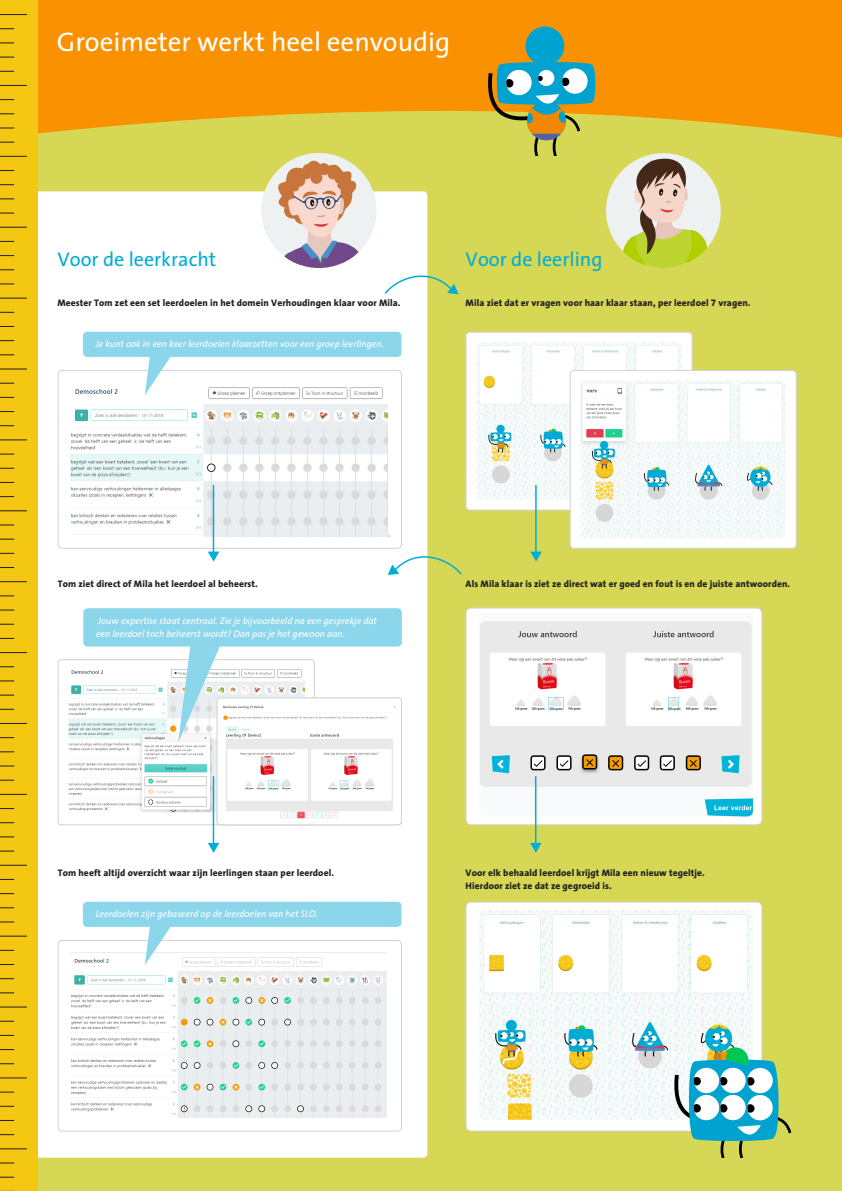
<style>
.page{position:relative;width:842px;height:1191px;background:#fff}
.page>*{position:absolute;margin:0;border:0;box-sizing:border-box;transform-origin:0 0}
.t1{font:27px "Cito The Sans";color:#fff}
.t2{font:20px "Cito The Sans";color:#00add6}
.t3{font:800 9.5px/12.8px "Cito The Sans";letter-spacing:.01em;color:#231f20}
.t4{font:italic 9.5px/12.8px "Cito The Sans";color:#fff}
</style>
<div class="page">
<div style="left:0;top:0;width:842px;height:153px;background:#fa9100"></div>
<div style="left:0;top:153px;width:842px;height:1038px;background:#d6d754"></div>
<svg style="left:38px;top:111px;width:804px;height:114px"></svg>
<div style="left:38px;top:191px;width:389px;height:966px;background:#fff"></div>
<div style="left:0;top:0;width:38px;height:1191px;background:#f3c712"></div>
<svg style="left:0;top:14px;width:27px;height:1px"></svg>
<svg style="left:0;top:85px;width:27px;height:1px"></svg>
<svg style="left:0;top:156px;width:27px;height:1px"></svg>
<svg style="left:0;top:227px;width:27px;height:1px"></svg>
<svg style="left:0;top:298px;width:27px;height:1px"></svg>
<svg style="left:0;top:369px;width:27px;height:1px"></svg>
<svg style="left:0;top:439px;width:27px;height:1px"></svg>
<svg style="left:0;top:510px;width:27px;height:1px"></svg>
<svg style="left:0;top:581px;width:27px;height:1px"></svg>
<svg style="left:0;top:652px;width:27px;height:1px"></svg>
<svg style="left:0;top:723px;width:27px;height:1px"></svg>
<svg style="left:0;top:794px;width:27px;height:1px"></svg>
<svg style="left:0;top:865px;width:27px;height:1px"></svg>
<svg style="left:0;top:935px;width:27px;height:1px"></svg>
<svg style="left:0;top:1006px;width:27px;height:1px"></svg>
<svg style="left:0;top:1077px;width:27px;height:1px"></svg>
<svg style="left:0;top:1148px;width:27px;height:1px"></svg>
<svg style="left:0;top:28px;width:14px;height:1px"></svg>
<svg style="left:0;top:99px;width:14px;height:1px"></svg>
<svg style="left:0;top:170px;width:14px;height:1px"></svg>
<svg style="left:0;top:241px;width:14px;height:1px"></svg>
<svg style="left:0;top:312px;width:14px;height:1px"></svg>
<svg style="left:0;top:383px;width:14px;height:1px"></svg>
<svg style="left:0;top:454px;width:14px;height:1px"></svg>
<svg style="left:0;top:524px;width:14px;height:1px"></svg>
<svg style="left:0;top:595px;width:14px;height:1px"></svg>
<svg style="left:0;top:666px;width:14px;height:1px"></svg>
<svg style="left:0;top:737px;width:14px;height:1px"></svg>
<svg style="left:0;top:808px;width:14px;height:1px"></svg>
<svg style="left:0;top:879px;width:14px;height:1px"></svg>
<svg style="left:0;top:950px;width:14px;height:1px"></svg>
<svg style="left:0;top:1020px;width:14px;height:1px"></svg>
<svg style="left:0;top:1091px;width:14px;height:1px"></svg>
<svg style="left:0;top:1162px;width:14px;height:1px"></svg>
<svg style="left:0;top:43px;width:14px;height:1px"></svg>
<svg style="left:0;top:113px;width:14px;height:1px"></svg>
<svg style="left:0;top:184px;width:14px;height:1px"></svg>
<svg style="left:0;top:255px;width:14px;height:1px"></svg>
<svg style="left:0;top:326px;width:14px;height:1px"></svg>
<svg style="left:0;top:397px;width:14px;height:1px"></svg>
<svg style="left:0;top:468px;width:14px;height:1px"></svg>
<svg style="left:0;top:539px;width:14px;height:1px"></svg>
<svg style="left:0;top:609px;width:14px;height:1px"></svg>
<svg style="left:0;top:680px;width:14px;height:1px"></svg>
<svg style="left:0;top:751px;width:14px;height:1px"></svg>
<svg style="left:0;top:822px;width:14px;height:1px"></svg>
<svg style="left:0;top:893px;width:14px;height:1px"></svg>
<svg style="left:0;top:964px;width:14px;height:1px"></svg>
<svg style="left:0;top:1035px;width:14px;height:1px"></svg>
<svg style="left:0;top:1106px;width:14px;height:1px"></svg>
<svg style="left:0;top:1176px;width:14px;height:1px"></svg>
<svg style="left:0;top:57px;width:14px;height:1px"></svg>
<svg style="left:0;top:128px;width:14px;height:1px"></svg>
<svg style="left:0;top:198px;width:14px;height:1px"></svg>
<svg style="left:0;top:269px;width:14px;height:1px"></svg>
<svg style="left:0;top:340px;width:14px;height:1px"></svg>
<svg style="left:0;top:411px;width:14px;height:1px"></svg>
<svg style="left:0;top:482px;width:14px;height:1px"></svg>
<svg style="left:0;top:553px;width:14px;height:1px"></svg>
<svg style="left:0;top:624px;width:14px;height:1px"></svg>
<svg style="left:0;top:694px;width:14px;height:1px"></svg>
<svg style="left:0;top:765px;width:14px;height:1px"></svg>
<svg style="left:0;top:836px;width:14px;height:1px"></svg>
<svg style="left:0;top:907px;width:14px;height:1px"></svg>
<svg style="left:0;top:978px;width:14px;height:1px"></svg>
<svg style="left:0;top:1049px;width:14px;height:1px"></svg>
<svg style="left:0;top:1120px;width:14px;height:1px"></svg>
<svg style="left:0;top:1190px;width:14px;height:1px"></svg>
<svg style="left:0;top:71px;width:14px;height:1px"></svg>
<svg style="left:0;top:142px;width:14px;height:1px"></svg>
<svg style="left:0;top:213px;width:14px;height:1px"></svg>
<svg style="left:0;top:283px;width:14px;height:1px"></svg>
<svg style="left:0;top:354px;width:14px;height:1px"></svg>
<svg style="left:0;top:425px;width:14px;height:1px"></svg>
<svg style="left:0;top:496px;width:14px;height:1px"></svg>
<svg style="left:0;top:567px;width:14px;height:1px"></svg>
<svg style="left:0;top:638px;width:14px;height:1px"></svg>
<svg style="left:0;top:709px;width:14px;height:1px"></svg>
<svg style="left:0;top:780px;width:14px;height:1px"></svg>
<svg style="left:0;top:850px;width:14px;height:1px"></svg>
<svg style="left:0;top:921px;width:14px;height:1px"></svg>
<svg style="left:0;top:992px;width:14px;height:1px"></svg>
<svg style="left:0;top:1063px;width:14px;height:1px"></svg>
<svg style="left:0;top:1134px;width:14px;height:1px"></svg>
<div style="left:58px;top:370px;width:343px;height:178px;background:#fff;border-radius:4px"></div>
<img style="left:71px;top:387px;width:318px;height:149px">
<div style="left:58px;top:370px;width:344px;height:179px;border:1px solid #d1d2d4;border-radius:4px"></div>
<div style="left:388px;top:373px;width:7px;height:162px;background:#fff"></div>
<div style="left:58px;top:659px;width:256px;height:166px;background:#fff;border-radius:3px"></div>
<div style="left:58px;top:659px;width:257px;height:166px;border:1px solid #d1d2d4;border-radius:3px"></div>
<div style="left:606px;top:153px;width:115px;height:115px;background:#edf1f2;border-radius:57px"></div>
<svg style="left:622px;top:154px;width:85px;height:114px"></svg>
<svg style="left:261px;top:153px;width:115px;height:115px;background:#dbc9b8"></svg>
<svg style="left:383px;top:267px;width:76px;height:28px"></svg>
<svg style="left:388px;top:548px;width:74px;height:28px"></svg>
<div style="left:466px;top:332px;width:226px;height:178px;background:#fff;border-radius:4px"></div>
<div style="left:466px;top:332px;width:226px;height:178px;border:1px solid #d1d2d4;border-radius:4px"></div>
<img style="left:476px;top:342px;width:205px;height:158px">
<div style="left:466px;top:902px;width:296px;height:229px;background:#fff;border-radius:5px"></div>
<div style="left:466px;top:901px;width:296px;height:230px;border:1px solid #d1d2d4;border-radius:5px"></div>
<img style="left:479px;top:910px;width:272px;height:209px">
<div style="left:466px;top:608px;width:296px;height:217px;background:#fff;border-radius:5px"></div>
<div style="left:466px;top:607px;width:296px;height:218px;border:1px solid #d1d2d4;border-radius:5px"></div>
<img style="left:480px;top:621px;width:273px;height:195px">
<div style="left:570px;top:370px;width:226px;height:178px;background:#fff;border-radius:4px"></div>
<div style="left:570px;top:370px;width:227px;height:179px;border:1px solid #d1d2d4;border-radius:4px"></div>
<img style="left:580px;top:380px;width:205px;height:158px">
<div style="left:58px;top:940px;width:343px;height:191px;background:#fff;border-radius:4px"></div>
<img style="left:71px;top:952px;width:315px;height:165px">
<div style="left:58px;top:940px;width:344px;height:191px;border:1px solid #d1d2d4;border-radius:4px"></div>
<svg style="left:487px;top:27px;width:108px;height:129px"></svg>
<svg style="left:673px;top:1046px;width:119px;height:111px"></svg>
<img style="left:69px;top:667px;width:236px;height:145px">
<div style="left:217px;top:698px;width:184px;height:127px;background:#fff;border-radius:4px"></div>
<div style="left:217px;top:697px;width:185px;height:128px;border:1px solid #d1d2d4;border-radius:4px"></div>
<img style="left:223px;top:705px;width:173px;height:114px">
<svg style="left:145px;top:927px;width:27px;height:38px"></svg>
<div style="left:83px;top:901px;width:318px;height:26px;background:#8cd6eb;border-radius:4px"></div>
<svg style="left:145px;top:357px;width:27px;height:38px"></svg>
<div style="left:83px;top:332px;width:318px;height:25px;background:#8cd6eb;border-radius:4px"></div>
<svg style="left:178px;top:646px;width:43px;height:96px"></svg>
<div style="left:83px;top:608px;width:319px;height:38px;background:#8cd6eb;border-radius:4px"></div>
<svg style="left:530px;top:551px;width:12px;height:10px"></svg>
<hr style="left:535px;top:485px;width:2px;height:71px;background:#00add6">
<svg style="left:208px;top:551px;width:11px;height:10px"></svg>
<hr style="left:213px;top:485px;width:1px;height:71px;background:#00add6">
<svg style="left:208px;top:843px;width:11px;height:10px"></svg>
<hr style="left:213px;top:776px;width:1px;height:71px;background:#00add6">
<svg style="left:530px;top:843px;width:12px;height:10px"></svg>
<hr style="left:535px;top:776px;width:1px;height:71px;background:#00add6">
<h1 class="t1" style="left:57px;top:19px;width:395px">Groeimeter werkt heel eenvoudig</h1>
<h2 class="t2" style="left:57px;top:242px;width:160px">Voor de leerkracht</h2>
<p class="t3" style="left:57px;top:296px;width:345px">Meester Tom zet een set leerdoelen in het domein Verhoudingen klaar voor Mila.</p>
<p class="t4" style="left:96px;top:337px;width:290px">Je kunt ook in een keer leerdoelen klaarzetten voor een groep leerlingen.</p>
<h2 class="t2" style="left:466px;top:242px;width:138px">Voor de leerling</h2>
<p class="t3" style="left:466px;top:296px;width:286px">Mila ziet dat er vragen voor haar klaar staan, per leerdoel 7 vragen.</p>
<p class="t3" style="left:58px;top:577px;width:202px">Tom ziet direct of Mila het leerdoel al beheerst.</p>
<p class="t4" style="left:96px;top:614px;width:282px">Jouw expertise staat centraal. Zie je bijvoorbeeld na een gesprekje dat een leerdoel toch beheerst wordt? Dan pas je het gewoon aan.</p>
<p class="t3" style="left:466px;top:577px;width:326px">Als Mila klaar is ziet ze direct wat er goed en fout is en de juiste antwoorden.</p>
<p class="t3" style="left:58px;top:866px;width:278px">Tom heeft altijd overzicht waar zijn leerlingen staan per leerdoel.</p>
<p class="t4" style="left:96px;top:907px;width:224px">Leerdoelen zijn gebaseerd op de leerdoelen van het SLO.</p>
<p class="t3" style="left:466px;top:866px;width:241px">Voor elk behaald leerdoel krijgt Mila een nieuw tegeltje.<br>Hierdoor ziet ze dat ze gegroeid is.</p>
</div>
